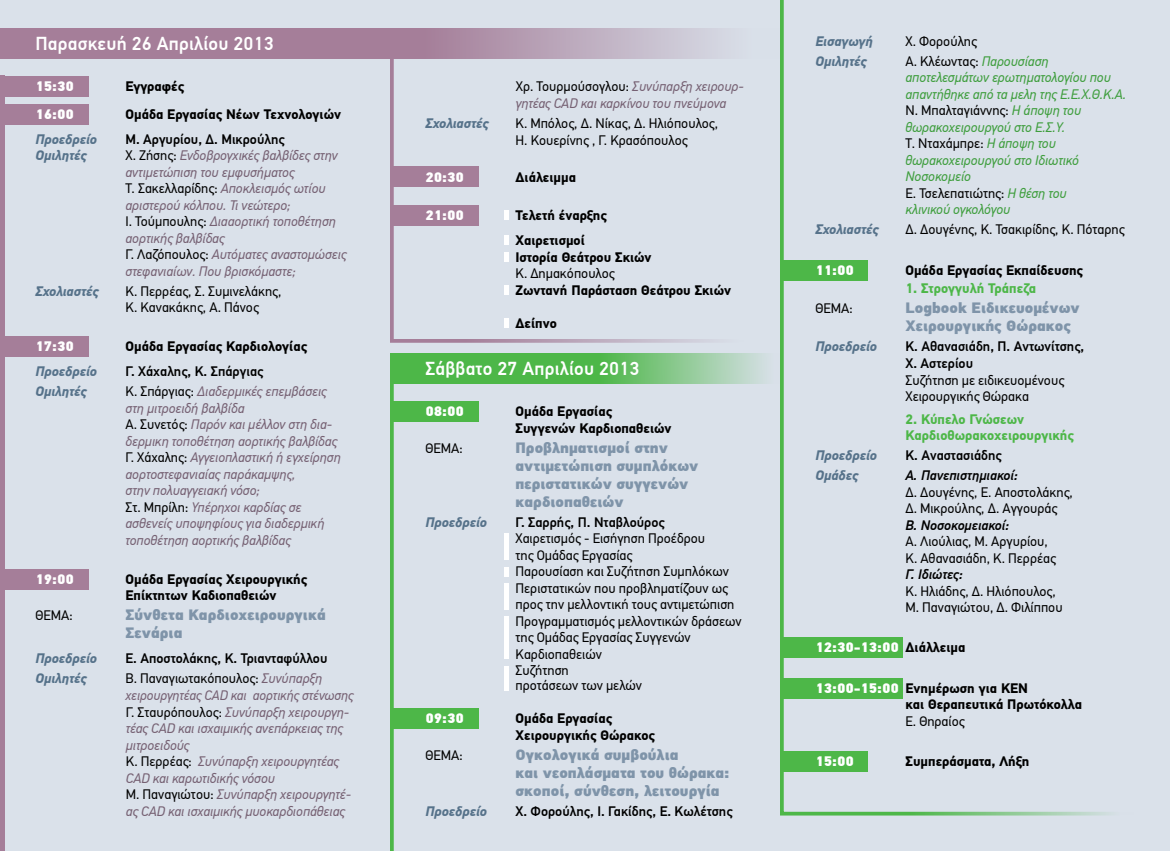
<style>
.page{position:relative;width:1170px;height:851px;background:#fff}
.page>*{position:absolute;margin:0;border:0;box-sizing:border-box;transform-origin:0 0}
.t1{font:500 18.75px "PF Din Text Pro";letter-spacing:.01em;color:#fff}
.t2{font:900 15px/18px "PF Din Text Pro";color:#7f94a9}
.t3{font:italic 13.75px/16.5px "PF Din Text Pro";color:#766173}
.t4{font:13.75px/16.5px "PF Din Text Pro";color:#000}
.t5{font:700 13.75px/16.5px "PF Din Text Pro";color:#000}
.t6{font:italic 13.75px/16.5px "PF Din Text Pro";color:#3f9e3e}
.t7{font:500 13.75px/16.5px "PF Din Text Pro";color:#000}
.t8{font:italic 700 13.75px "PF Din Text Pro";color:#56728a}
.t9{font:900 13.75px "PF Din Text Pro";color:#fff}
.t10{font:700 13.75px/16.5px "PF Din Text Pro";color:#4db748}
.t11{font:italic 500 13.75px "PF Din Text Pro";color:#000}
.s1{font-style:normal;color:#000}
.s2{font-weight:700;color:#000}
.s3{font-weight:900;color:#fff}
</style>
<div class="page">
<div style="left:0;top:0;width:1169px;height:850px;background:#dae1ea"></div>
<div style="left:390px;top:401px;width:88px;height:20px;background:#4db748"></div>
<div style="left:390px;top:707px;width:88px;height:21px;background:#4db748"></div>
<div style="left:0;top:76px;width:88px;height:20px;background:#a57e99"></div>
<div style="left:0;top:104px;width:88px;height:20px;background:#a57e99"></div>
<div style="left:0;top:336px;width:88px;height:21px;background:#a57e99"></div>
<div style="left:0;top:569px;width:88px;height:20px;background:#a57e99"></div>
<svg style="left:0;top:28px;width:722px;height:31px;background:#ac8ca5"></svg>
<svg style="left:390px;top:353px;width:375px;height:31px;background:#6abf69"></svg>
<div style="left:0;top:76px;width:5px;height:774px;background:#a57e99"></div>
<div style="left:504px;top:533px;width:5px;height:27px;background:#fff"></div>
<div style="left:504px;top:583px;width:5px;height:26px;background:#fff"></div>
<div style="left:504px;top:566px;width:5px;height:10px;background:#fff"></div>
<div style="left:504px;top:616px;width:5px;height:43px;background:#fff"></div>
<div style="left:504px;top:665px;width:5px;height:25px;background:#fff"></div>
<svg style="left:390px;top:377px;width:4px;height:473px;background:#54b950"></svg>
<svg style="left:389px;top:50px;width:333px;height:293px"></svg>
<svg style="left:780px;top:0;width:329px;height:816px"></svg>
<h1 class="t1" style="left:35px;top:32px;width:239px">Παρασκευή 26 Aπριλίου 2013</h1>
<p class="t9" style="left:35px;top:77px;width:40px">15:30</p>
<p class="t5" style="left:125px;top:78px;width:60px">Εγγραφές</p>
<p class="t9" style="left:35px;top:105px;width:40px">16:00</p>
<p class="t5" style="left:125px;top:106px;width:217px">Ομάδα Εργασίας Νέων Τεχνολογιών</p>
<p class="t8" style="left:35px;top:130px;width:63px">Προεδρείο</p>
<p class="t7" style="left:125px;top:131px;width:161px">Μ. Αργυρίου, Δ. Μικρούλης</p>
<p class="t8" style="left:35px;top:147px;width:53px">Ομιλητές</p>
<p class="t3" style="left:125px;top:147px;width:222px"><span class="s1">X. Ζήσης:</span> Ενδοβρογχικές βαλβίδες στην αντιμετώπιση του εμφυσήματος<br><span class="s1">Τ. Σακελλαρίδης:</span> Αποκλεισμός ωτίου αριστερού κόλπου. Τι νεώτερο;<br><span class="s1">Ι. Τούμπουλης:</span> Διααορτική τοποθέτηση αορτικής βαλβίδας<br><span class="s1">Γ. Λαζόπουλος:</span> Αυτόματες αναστομώσεις στεφανιαίων. Που βρισκόμαστε;</p>
<p class="t8" style="left:35px;top:282px;width:65px">Σχολιαστές</p>
<p class="t4" style="left:125px;top:283px;width:158px">Κ. Περρέας, Σ. Συμινελάκης,<br>Κ. Κανακάκης, Α. Πάνος</p>
<p class="t9" style="left:35px;top:337px;width:40px">17:30</p>
<p class="t5" style="left:125px;top:338px;width:183px">Ομάδα Eργασίας Καρδιολογίας</p>
<p class="t8" style="left:35px;top:363px;width:63px">Προεδρείο</p>
<p class="t7" style="left:125px;top:363px;width:139px">Γ. Χάχαλης, Κ. Σπάργιας</p>
<p class="t8" style="left:35px;top:383px;width:53px">Ομιλητές</p>
<p class="t3" style="left:125px;top:383px;width:217px"><span class="s1">Κ. Σπάργιας:</span> Διαδερμικές επεμβάσεις στη μιτροειδή βαλβίδα<br><span class="s1">Α. Συνετός:</span> Παρόν και μέλλον στη δια&shy;δερμικη τοποθέτηση αορτικής βαλβίδας <span class="s1">Γ. Χάχαλης:</span> Αγγειοπλαστική ή εγχείρηση αορτοστεφανιαίας παράκαμψης,<br>στην πολυαγγειακή νόσο;<br><span class="s1">Στ. Μπρίλη:</span> Υπέρηχοι καρδίας σε ασθενείς υποψηφίους για διαδερμική τοποθέτηση αορτικής βαλβίδας</p>
<p class="t9" style="left:35px;top:570px;width:40px">19:00</p>
<p class="t5" style="left:125px;top:571px;width:183px">Ομάδα Εργασίας Χειρουργικής<br>Επίκτητων Καδιοπαθειών</p>
<p class="t4" style="left:35px;top:607px;width:39px">ΘΕΜΑ:</p>
<p class="t2" style="left:125px;top:606px;width:202px">Σύνθετα Καρδιοχειρουργικά<br>Σενάρια</p>
<p class="t8" style="left:35px;top:650px;width:63px">Προεδρείο</p>
<p class="t7" style="left:125px;top:650px;width:203px">Ε. Αποστολάκης, Κ. Τριανταφύλλου</p>
<p class="t8" style="left:35px;top:670px;width:53px">Ομιλητές</p>
<p class="t3" style="left:125px;top:670px;width:229px"><span class="s1">Β. Παναγιωτακόπουλος:</span> Συνύπαρξη χειρουργητέας CAD και αορτικής στένωσης <span class="s1">Γ. Σταυρόπουλος:</span> Συνύπαρξη χειρουργη&shy;τέας CAD και ισχαιμικής ανεπάρκειας της μιτροειδούς<br><span class="s1">Κ. Περρέας:</span> Συνύπαρξη χειρουργητέας CAD και καρωτιδικής νόσου<br><span class="s1">Μ. Παναγιώτου:</span> Συνύπαρξη χειρουργητέ&shy;ας CAD και ισχαιμικής μυοκαρδιοπάθειας</p>
<p class="t3" style="left:516px;top:79px;width:229px"><span class="s1">Χρ. Τουρμούσογλου:</span> Συνύπαρξη χειρουρ&shy;γητέας CAD και καρκίνου του πνεύμονα</p>
<p class="t8" style="left:425px;top:115px;width:65px">Σχολιαστές</p>
<p class="t4" style="left:515px;top:115px;width:204px">Κ. Μπόλος, Δ. Νίκας, Δ. Ηλιόπουλος,<br>Η. Κουερίνης , Γ. Κρασόπουλος</p>
<p class="t9" style="left:425px;top:169px;width:40px">20:30</p>
<p class="t5" style="left:515px;top:170px;width:62px">Διάλειμμα</p>
<p class="t9" style="left:425px;top:206px;width:40px">21:00</p>
<p class="t5" style="left:515px;top:203px;width:93px;line-height:25px">Τελετή έναρξης<br>Χαιρετισμοί</p>
<p class="t5" style="left:515px;top:249px;width:138px">Ιστορία Θεάτρου Σκιών</p>
<p class="t4" style="left:515px;top:265px;width:101px">Κ. Δημακόπουλος</p>
<p class="t5" style="left:515px;top:282px;width:217px">Ζωντανή Παράσταση Θεάτρου Σκιών</p>
<p class="t5" style="left:515px;top:315px;width:43px">Δείπνο</p>
<h1 class="t1" style="left:425px;top:357px;width:215px">Σάββατο 27 Aπριλίου 2013</h1>
<p class="t9" style="left:425px;top:402px;width:40px">08:00</p>
<p class="t5" style="left:515px;top:403px;width:157px">Ομάδα Εργασίας<br>Συγγενών Καρδιοπαθειών</p>
<p class="t4" style="left:425px;top:440px;width:39px">ΘΕΜΑ:</p>
<p class="t2" style="left:515px;top:439px;width:184px">Προβληματισμοί στην αντιμετώπιση συμπλόκων περιστατικών συγγενών καρδιοπαθειών</p>
<p class="t8" style="left:425px;top:513px;width:63px">Προεδρείο</p>
<p class="t7" style="left:515px;top:514px;width:151px">Γ. Σαρρής, Π. Νταβλούρος</p>
<p class="t4" style="left:515px;top:530px;width:228px">Χαιρετισμός - Εισήγηση Προέδρου<br>της Ομάδας Εργασίας<br>Παρουσίαση και Συζήτηση Συμπλόκων<br>Περιστατικών που προβληματίζουν ως προς την μελλοντική τους αντιμετώπιση<br>Προγραμματισμός μελλοντικών δράσεων της Ομάδας Εργασίας Συγγενών<br>Καρδιοπαθειών<br>Συζήτηση</p>
<p class="t4" style="left:515px;top:677px;width:128px">προτάσεων των μελών</p>
<p class="t9" style="left:425px;top:709px;width:40px">09:30</p>
<p class="t5" style="left:515px;top:710px;width:141px">Ομάδα Εργασίας<br>Χειρουργικής Θώρακος</p>
<p class="t4" style="left:425px;top:747px;width:39px">ΘΕΜΑ:</p>
<p class="t2" style="left:515px;top:746px;width:216px">Ογκολογικά συμβούλια<br>και νεοπλάσματα του θώρακα: σκοποί, σύνθεση, λειτουργία</p>
<p class="t8" style="left:425px;top:802px;width:63px">Προεδρείο</p>
<p class="t7" style="left:515px;top:803px;width:219px">Χ. Φορούλης, Ι. Γακίδης, Ε. Κωλέτσης</p>
<p class="t8" style="left:815px;top:33px;width:59px">Εισαγωγή</p>
<p class="t4" style="left:905px;top:33px;width:73px">X. Φορούλης</p>
<p class="t8" style="left:815px;top:53px;width:53px">Ομιλητές</p>
<p class="t6" style="left:905px;top:53px;width:222px"><span class="s1">Α. Κλέωντας:</span> Παρουσίαση αποτελεσμάτων ερωτηματολογίου που απαντήθηκε από τα μελη της Ε.Ε.Χ.Θ.Κ.Α.<br><span class="s1">Ν. Μπαλταγιάννης:</span> Η άποψη του θωρακοχειρουργού στο Ε.Σ.Υ.<br><span class="s1">T. Νταχάμπρε:</span> Η άποψη του θωρακοχειρουργού στο Ιδιωτικό<br>Νοσοκομείο<br><span class="s1">Ε. Τσελεπατιώτης:</span> Η θέση του<br>κλινικού ογκολόγου</p>
<p class="t8" style="left:815px;top:221px;width:65px">Σχολιαστές</p>
<p class="t4" style="left:905px;top:221px;width:221px">Δ. Δουγένης, Κ. Τσακιρίδης, Κ. Πόταρης</p>
<p class="t9" style="left:815px;top:261px;width:40px">11:00</p>
<p class="t5" style="left:905px;top:262px;width:179px">Ομάδα Εργασίας Εκπαίδευσης</p>
<p class="t10" style="left:905px;top:281px;width:132px">1. Στρογγυλή Τράπεζα</p>
<p class="t4" style="left:815px;top:300px;width:39px">ΘΕΜΑ:</p>
<p class="t2" style="left:905px;top:299px;width:176px">Logbook Ειδικευομένων<br>Χειρουργικής Θώρακος</p>
<p class="t8" style="left:815px;top:338px;width:63px">Προεδρείο</p>
<p class="t7" style="left:905px;top:338px;width:180px">Κ. Αθανασιάδη, Π. Αντωνίτσης,<br>Χ. Αστερίου</p>
<p class="t4" style="left:905px;top:371px;width:160px">Συζήτηση με ειδικευομένους<br>Χειρουργικής Θώρακα</p>
<p class="t10" style="left:905px;top:411px;width:170px">2. Κύπελο Γνώσεων<br>Καρδιοθωρακοχειρουργικής</p>
<p class="t8" style="left:815px;top:447px;width:63px">Προεδρείο</p>
<p class="t7" style="left:905px;top:447px;width:98px">Κ. Αναστασιάδης</p>
<p class="t8" style="left:815px;top:467px;width:45px">Ομάδες</p>
<p class="t11" style="left:905px;top:467px;width:114px">Α. Πανεπιστημιακοί:</p>
<p class="t4" style="left:905px;top:483px;width:169px">Δ. Δουγένης, Ε. Αποστολάκης,<br>Δ. Μικρούλης, Δ. Αγγουράς</p>
<p class="t11" style="left:905px;top:516px;width:105px">Β. Νοσοκομειακοί:</p>
<p class="t4" style="left:905px;top:533px;width:152px">Α. Λιούλιας, Μ. Αργυρίου,<br>Κ. Αθανασιάδη, Κ. Περρέας</p>
<p class="t11" style="left:905px;top:566px;width:59px">Γ. Ιδιώτες:</p>
<p class="t4" style="left:905px;top:582px;width:159px">Κ. Ηλιάδης, Δ. Ηλιόπουλος,<br>Μ. Παναγιώτου, Δ. Φιλίππου</p>
<p class="t9" style="left:815px;top:638px;width:151px">12:30-13:00 <span class="s2">Διάλλειμα</span></p>
<p class="t5" style="left:905px;top:680px;width:178px;text-indent:-90px"><span class="s3">13:00-15:00</span> Ενημέρωση για ΚΕΝ<br>και Θεραπευτικά Πρωτόκολλα</p>
<p class="t4" style="left:905px;top:712px;width:61px">Ε. Θηραίος</p>
<p class="t9" style="left:815px;top:752px;width:40px">15:00</p>
<p class="t5" style="left:905px;top:753px;width:125px">Συμπεράσματα, Λήξη</p>
</div>
